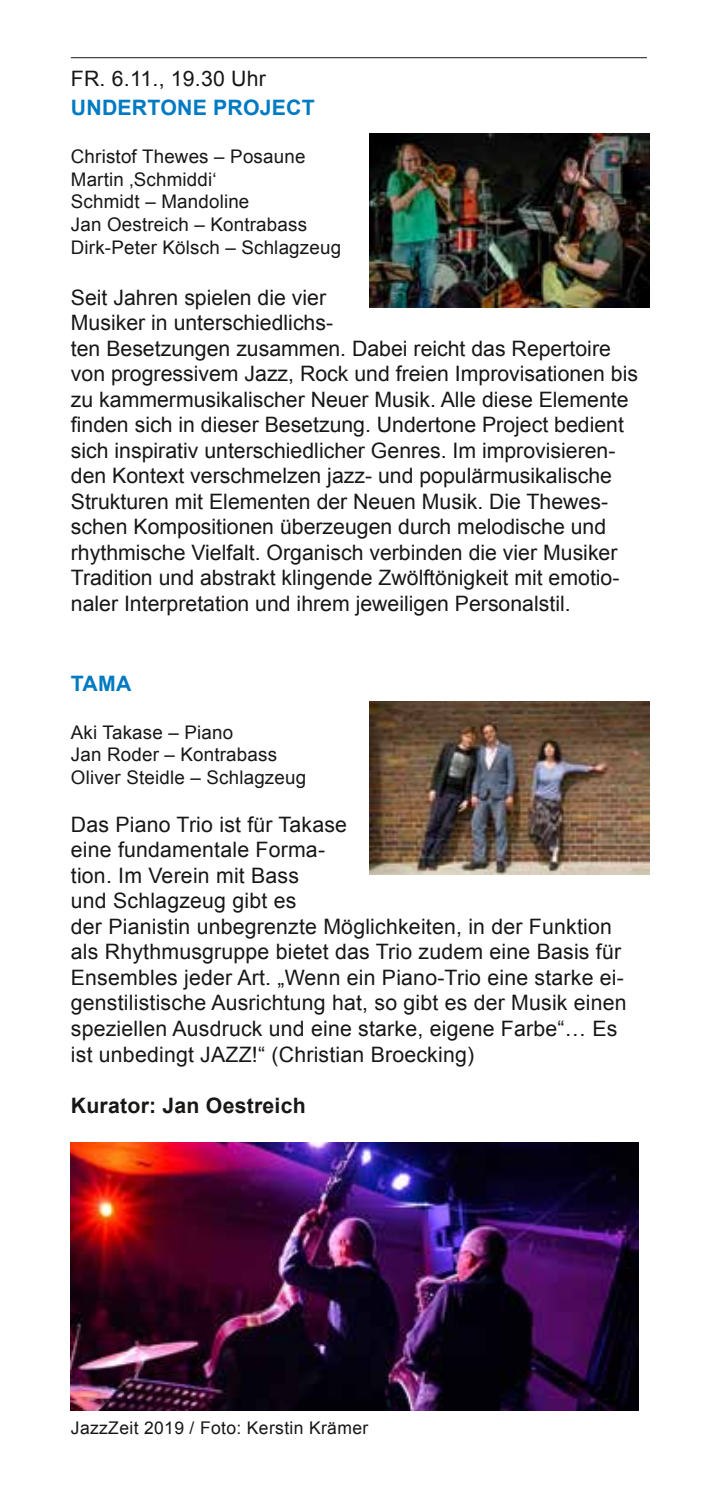
<style>
.page{position:relative;width:709px;height:1489px;background:#fff}
.page>*{position:absolute;margin:0;border:0;box-sizing:border-box;transform-origin:0 0}
.t1{font:21.25px/25.5px "Arial";color:#181716}
.t2{font:700 21.25px "Arial";letter-spacing:.01em;color:#007ac3}
.t3{font:700 21.25px "Arial";letter-spacing:.01em;color:#181716}
.t4{font:18.75px/22.5px "Arial";letter-spacing:.01em;color:#181716}
.t5{font:17.5px "Arial";letter-spacing:.02em;color:#181716}
</style>
<div class="page">
<img style="left:71px;top:1142px;width:567px;height:268px">
<hr style="left:71px;top:57px;width:576px;height:1px;background:#181716">
<img style="left:369px;top:134px;width:280px;height:173px">
<img style="left:369px;top:701px;width:280px;height:173px">
<p class="t1" style="left:71px;top:66px;width:196px">FR. 6.11., 19.30 Uhr</p>
<p class="t2" style="left:71px;top:94px;width:245px">UNDERTONE PROJECT</p>
<p class="t4" style="left:71px;top:146px;width:272px">Christof Thewes – Posaune<br>Martin ‚Schmiddi‘<br>Schmidt – Mandoline<br>Jan Oestreich – Kontrabass<br>Dirk-Peter Kölsch – Schlagzeug</p>
<p class="t1" style="left:71px;top:284px;width:568px">Seit Jahren spielen die vier<br>Musiker in unterschiedlichs-<br>ten Besetzungen zusammen. Dabei reicht das Repertoire von progressivem Jazz, Rock und freien Improvisationen bis zu kammermusikalischer Neuer Musik. Alle diese Elemente finden sich in dieser Besetzung. Undertone Project bedient sich inspirativ unterschiedlicher Genres. Im improvisieren&shy;den Kontext verschmelzen jazz- und populärmusikalische Strukturen mit Elementen der Neuen Musik. Die Thewes&shy;schen Kompositionen überzeugen durch melodische und rhythmische Vielfalt. Organisch verbinden die vier Musiker Tradition und abstrakt klingende Zwölftönigkeit mit emotio&shy;naler Interpretation und ihrem jeweiligen Personalstil.</p>
<p class="t2" style="left:71px;top:669px;width:62px">TAMA</p>
<p class="t4" style="left:71px;top:721px;width:237px">Aki Takase – Piano<br>Jan Roder – Kontrabass<br>Oliver Steidle – Schlagzeug</p>
<p class="t1" style="left:71px;top:811px;width:557px">Das Piano Trio ist für Takase<br>eine fundamentale Forma-<br>tion. Im Verein mit Bass<br>und Schlagzeug gibt es<br>der Pianistin unbegrenzte Möglichkeiten, in der Funktion als Rhythmusgruppe bietet das Trio zudem eine Basis für Ensembles jeder Art. „Wenn ein Piano-Trio eine starke ei&shy;genstilistische Ausrichtung hat, so gibt es der Musik einen speziellen Ausdruck und eine starke, eigene Farbe“… Es ist unbedingt JAZZ!“ (Christian Broecking)</p>
<p class="t3" style="left:71px;top:1090px;width:236px">Kurator: Jan Oestreich</p>
<p class="t5" style="left:71px;top:1415px;width:299px">JazzZeit 2019 / Foto: Kerstin Krämer</p>
</div>
